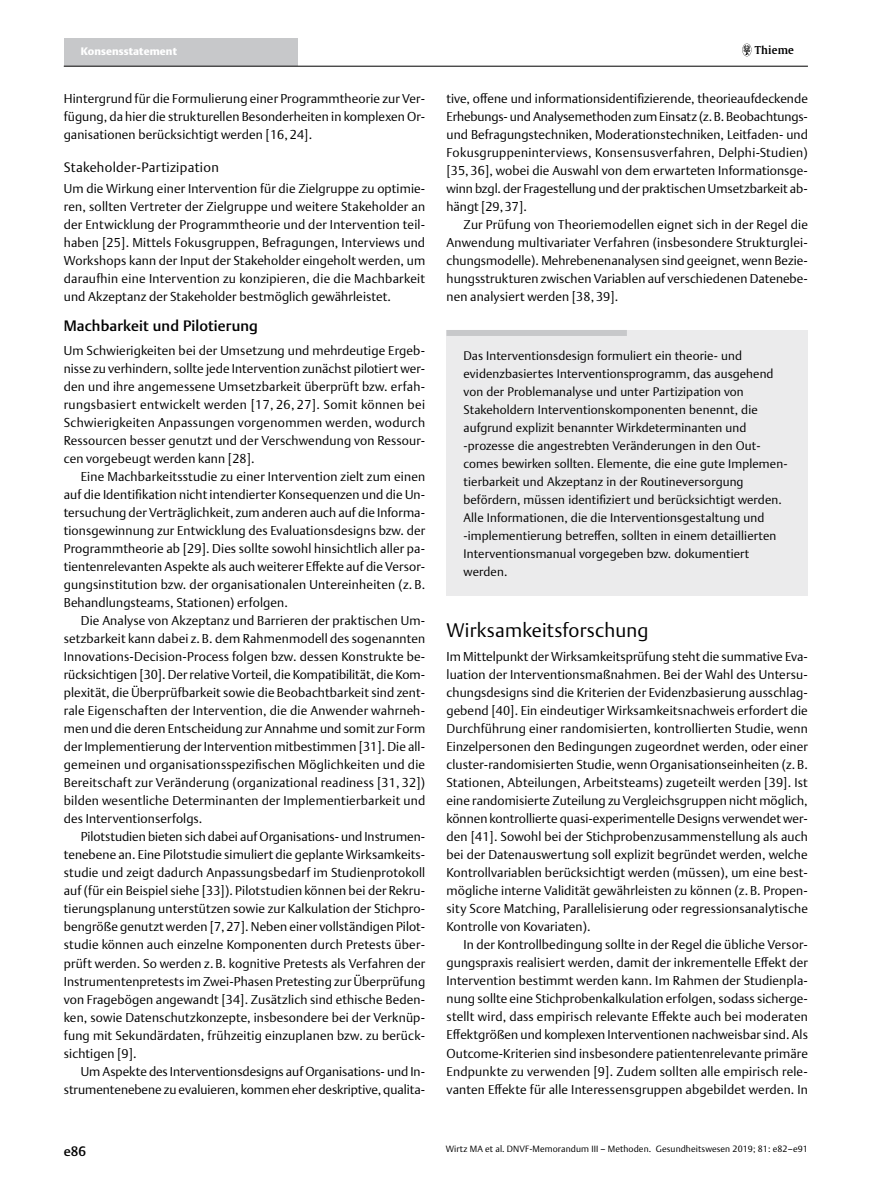
<style>
.page{position:relative;width:893px;height:1191px;background:#fff}
.page>*{position:absolute;margin:0;border:0;box-sizing:border-box;transform-origin:0 0}
.t1{font:300 19.5px "Thieme Argo 2011";letter-spacing:.01em;color:#000}
.t2{font:500 15px "Thieme Argo 2011";letter-spacing:.01em;color:#000}
.t3{font:300 13.5px "Thieme Argo 2011";letter-spacing:.025em;color:#000}
.t4{font:500 13.5px "Thieme Argo 2011";color:#000}
.t5{font:300 12.75px/18px "Thieme Argo 2011";letter-spacing:.01em;color:#000;text-align:justify}
.t6{font:300 12.3px/18px "Thieme Argo 2011";letter-spacing:.01em;color:#000}
.t7{font:900 10.8px "Thieme Argo 2011";letter-spacing:.01em;color:#fff}
.t8{font:600 10.8px "Thieme Gulliver 2011";letter-spacing:.01em;color:#000}
.t9{font:300 9px "Thieme Argo 2011";letter-spacing:.01em;color:#000}
</style>
<div class="page">
<div style="left:64px;top:38px;width:234px;height:28px;background:#c7c8ca"></div>
<hr style="left:64px;top:66px;width:744px;height:1px;background:#000">
<svg style="left:742px;top:44px;width:9px;height:12px"></svg>
<div style="left:446px;top:330px;width:362px;height:266px;background:#ebebec"></div>
<div style="left:446px;top:330px;width:181px;height:6px;background:#c7c8ca"></div>
<p class="t7" style="left:81px;top:44px;width:98px">Konsensstatement</p>
<p class="t8" style="left:755px;top:42px;width:40px">Thieme</p>
<p class="t5" style="left:64px;top:89px;width:363px">Hintergrund für die Formulierung einer Programmtheorie zur Ver&shy;fügung, da hier die strukturellen Besonderheiten in komplexen Or&shy;ganisationen berücksichtigt werden [16, 24].</p>
<p class="t3" style="left:64px;top:158px;width:157px">Stakeholder-Partizipation</p>
<p class="t5" style="left:64px;top:179px;width:363px">Um die Wirkung einer Intervention für die Zielgruppe zu optimie&shy;ren, sollten Vertreter der Zielgruppe und weitere Stakeholder an der Entwicklung der Programmtheorie und der Intervention teil&shy;haben [25]. Mittels Fokusgruppen, Befragungen, Interviews und Workshops kann der Input der Stakeholder eingeholt werden, um daraufhin eine Intervention zu konzipieren, die die Machbarkeit und Akzeptanz der Stakeholder bestmöglich gewährleistet.</p>
<p class="t2" style="left:64px;top:316px;width:196px">Machbarkeit und Pilotierung</p>
<p class="t5" style="left:64px;top:341px;width:363px">Um Schwierigkeiten bei der Umsetzung und mehrdeutige Ergeb&shy;nisse zu verhindern, sollte jede Intervention zunächst pilotiert wer&shy;den und ihre angemessene Umsetzbarkeit überprüft bzw. erfah&shy;rungsbasiert entwickelt werden [17, 26, 27]. Somit können bei Schwierigkeiten Anpassungen vorgenommen werden, wodurch Ressourcen besser genutzt und der Verschwendung von Ressour&shy;cen vorgebeugt werden kann [28].</p>
<p class="t5" style="left:64px;top:467px;width:363px;text-indent:17px">Eine Machbarkeitsstudie zu einer Intervention zielt zum einen auf die Identifikation nicht intendierter Konsequenzen und die Un&shy;tersuchung der Verträglichkeit, zum anderen auch auf die Informa&shy;tionsgewinnung zur Entwicklung des Evaluationsdesigns bzw. der Programmtheorie ab [29]. Dies sollte sowohl hinsichtlich aller pa&shy;tientenrelevanten Aspekte als auch weiterer Effekte auf die Versor&shy;gungsinstitution bzw. der organisationalen Untereinheiten (z. B.<br>Behandlungsteams, Stationen) erfolgen.</p>
<p class="t5" style="left:64px;top:611px;width:363px;text-indent:17px">Die Analyse von Akzeptanz und Barrieren der praktischen Um&shy;setzbarkeit kann dabei z. B. dem Rahmenmodell des sogenannten Innovations-Decision-Process folgen bzw. dessen Konstrukte be&shy;rücksichtigen [30]. Der relative Vorteil, die Kompatibilität, die Kom&shy;plexität, die Überprüfbarkeit sowie die Beobachtbarkeit sind zent&shy;rale Eigenschaften der Intervention, die die Anwender wahrneh&shy;men und die deren Entscheidung zur Annahme und somit zur Form der Implementierung der Intervention mitbestimmen [31]. Die all&shy;gemeinen und organisationsspezifischen Möglichkeiten und die Bereitschaft zur Veränderung (organizational readiness [31, 32]) bilden wesentliche Determinanten der Implementierbarkeit und des Interventionserfolgs.</p>
<p class="t5" style="left:64px;top:827px;width:363px;text-indent:17px">Pilotstudien bieten sich dabei auf Organisations- und Instrumen&shy;tenebene an. Eine Pilotstudie simuliert die geplante Wirksamkeits&shy;studie und zeigt dadurch Anpassungsbedarf im Studienprotokoll auf (für ein Beispiel siehe [33]). Pilotstudien können bei der Rekru&shy;tierungsplanung unterstützen sowie zur Kalkulation der Stichpro&shy;bengröße genutzt werden [7,27]. Neben einer vollständigen Pilot&shy;studie können auch einzelne Komponenten durch Pretests über&shy;prüft werden. So werden z. B. kognitive Pretests als Verfahren der Instrumentenpretests im Zwei-Phasen Pretesting zur Überprüfung von Fragebögen angewandt [34]. Zusätzlich sind ethische Beden&shy;ken, sowie Datenschutzkonzepte, insbesondere bei der Verknüp&shy;fung mit Sekundärdaten, frühzeitig einzuplanen bzw. zu berück&shy;sichtigen [9].</p>
<p class="t5" style="left:64px;top:1061px;width:363px;text-align:right">Um Aspekte des Interventionsdesigns auf Organisations- und In&shy;strumentenebene zu evaluieren, kommen eher deskriptive, qualita-</p>
<p class="t5" style="left:446px;top:89px;width:363px">tive, offene und informationsidentifizierende, theorieaufdeckende Erhebungs- und Analysemethoden zum Einsatz (z.B. Beobachtungs&shy;und Befragungstechniken, Moderationstechniken, Leitfaden- und Fokusgruppeninterviews, Konsensusverfahren, Delphi-Studien) [35, 36], wobei die Auswahl von dem erwarteten Informationsge&shy;winn bzgl. der Fragestellung und der praktischen Umsetzbarkeit ab&shy;hängt [29,37].</p>
<p class="t5" style="left:446px;top:215px;width:363px;text-indent:17px">Zur Prüfung von Theoriemodellen eignet sich in der Regel die Anwendung multivariater Verfahren (insbesondere Strukturglei&shy;chungsmodelle). Mehrebenenanalysen sind geeignet, wenn Bezie&shy;hungsstrukturen zwischen Variablen auf verschiedenen Datenebe&shy;nen analysiert werden [38, 39].</p>
<p class="t6" style="left:464px;top:346px;width:326px">Das Interventionsdesign formuliert ein theorie- und evidenzbasiertes Interventionsprogramm, das ausgehend von der Problemanalyse und unter Partizipation von Stakeholdern Interventionskomponenten benennt, die aufgrund explizit benannter Wirkdeterminanten und -prozesse die angestrebten Veränderungen in den Out&shy;comes bewirken sollten. Elemente, die eine gute Implemen&shy;tierbarkeit und Akzeptanz in der Routineversorgung befördern, müssen identifiziert und berücksichtigt werden.<br>Alle Informationen, die die Interventionsgestaltung und -implementierung betreffen, sollten in einem detaillierten Interventionsmanual vorgegeben bzw. dokumentiert werden.</p>
<h1 class="t1" style="left:446px;top:617px;width:203px">Wirksamkeitsforschung</h1>
<p class="t5" style="left:446px;top:647px;width:363px">Im Mittelpunkt der Wirksamkeitsprüfung steht die summative Eva&shy;luation der Interventionsmaßnahmen. Bei der Wahl des Untersu&shy;chungsdesigns sind die Kriterien der Evidenzbasierung ausschlag&shy;gebend [40]. Ein eindeutiger Wirksamkeitsnachweis erfordert die Durchführung einer randomisierten, kontrollierten Studie, wenn Einzelpersonen den Bedingungen zugeordnet werden, oder einer cluster-randomisierten Studie, wenn Organisationseinheiten (z. B.<br>Stationen, Abteilungen, Arbeitsteams) zugeteilt werden [39]. Ist eine randomisierte Zuteilung zu Vergleichsgruppen nicht möglich, können kontrollierte quasi-experimentelle Designs verwendet wer&shy;den [41]. Sowohl bei der Stichprobenzusammenstellung als auch bei der Datenauswertung soll explizit begründet werden, welche Kontrollvariablen berücksichtigt werden (müssen), um eine best&shy;mögliche interne Validität gewährleisten zu können (z. B. Propen&shy;sity Score Matching, Parallelisierung oder regressionsanalytische Kontrolle von Kovariaten).</p>
<p class="t5" style="left:446px;top:935px;width:363px;text-indent:17px">In der Kontrollbedingung sollte in der Regel die übliche Versor&shy;gungspraxis realisiert werden, damit der inkrementelle Effekt der Intervention bestimmt werden kann. Im Rahmen der Studienpla&shy;nung sollte eine Stichprobenkalkulation erfolgen, sodass sicherge&shy;stellt wird, dass empirisch relevante Effekte auch bei moderaten Effektgrößen und komplexen Interventionen nachweisbar sind. Als Outcome-Kriterien sind insbesondere patientenrelevante primäre Endpunkte zu verwenden [9]. Zudem sollten alle empirisch rele&shy;vanten Effekte für alle Interessensgruppen abgebildet werden. In</p>
<p class="t4" style="left:64px;top:1142px;width:24px">e86</p>
<p class="t9" style="left:446px;top:1143px;width:364px">Wirtz MA et al. DNVF-Memorandum III – Methoden. Gesundheitswesen 2019; 81: e82–e91</p>
</div>
